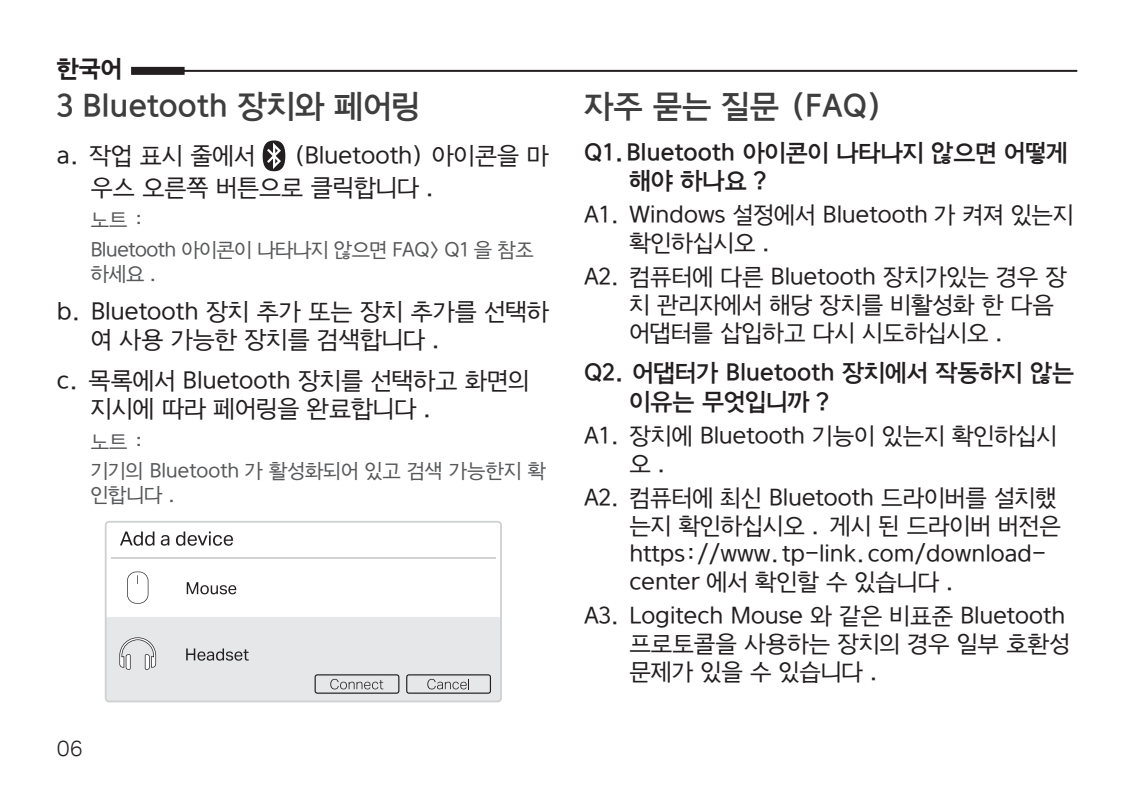
<style>
.page{position:relative;width:1134px;height:794px;background:#fff}
.page>*{position:absolute;margin:0;border:0;box-sizing:border-box;transform-origin:0 0}
.t1{font:32px "Bareun Dotum Pro 2";color:#3e3e3f}
.t2{font:24px/28.8px "Bareun Dotum Pro 1";color:#231f20}
.t3{font:24px/28.8px "Bareun Dotum Pro 2";color:#231f20}
.t4{font:24px "Bareun Dotum Pro 3";color:#231f20}
.t5{font:23.2px/28px "Bareun Dotum Pro 1";color:#231f20}
.t6{font:22px "TP Link Aktiv Light";color:#231f20}
.t7{font:20px/29.6px "Bareun Dotum Pro 1";color:#57585a}
.t8{font:20px/29.6px "Bareun Dotum Pro 1";letter-spacing:-.025em;color:#57585a}
</style>
<div class="page">
<hr style="left:166px;top:70px;width:911px;height:2px;background:#231f20">
<div style="left:131px;top:67px;width:54px;height:8px;background:#231f20"></div>
<svg style="left:263px;top:140px;width:22px;height:31px"></svg>
<svg style="left:105px;top:521px;width:397px;height:181px"></svg>
<svg style="left:187px;top:582px;width:49px;height:12px"></svg>
<svg style="left:127px;top:571px;width:21px;height:32px"></svg>
<svg style="left:315px;top:674px;width:84px;height:19px;background:#c4c4c6"></svg>
<svg style="left:406px;top:674px;width:85px;height:19px;background:#c4c5c6"></svg>
<svg style="left:186px;top:648px;width:63px;height:12px"></svg>
<svg style="left:119px;top:637px;width:37px;height:32px"></svg>
<p class="t4" style="left:57px;top:56px;width:67px">한국어</p>
<h1 class="t1" style="left:57px;top:90px;width:365px">3 Bluetooth 장치와 페어링</h1>
<p class="t2" style="left:57px;top:141px;width:200px">a. 작업 표시 줄에서</p>
<p class="t2" style="left:91px;top:139px;width:459px;line-height:32px;text-indent:202px">(Bluetooth) 아이콘을 마 우스 오른쪽 버튼으로 클릭합니다 .</p>
<p class="t8" style="left:91px;top:205px;width:445px">노트 :<br>Bluetooth 아이콘이 나타나지 않으면 FAQ&gt; Q1 을 참조</p>
<p class="t7" style="left:91px;top:259px;width:70px">하세요 .</p>
<p class="t2" style="left:91px;top:297px;width:460px;text-indent:-34px">b. Bluetooth 장치 추가 또는 장치 추가를 선택하 여 사용 가능한 장치를 검색합니다 .</p>
<p class="t2" style="left:91px;top:366px;width:440px;text-indent:-34px">c. 목록에서 Bluetooth 장치를 선택하고 화면의 지시에 따라 페어링을 완료합니다 .</p>
<p class="t7" style="left:91px;top:427px;width:457px">노트 :<br>기기의 Bluetooth 가 활성화되어 있고 검색 가능한지 확</p>
<p class="t7" style="left:91px;top:480px;width:88px">인합니다 .</p>
<p class="t6" style="left:57px;top:735px;width:28px">06</p>
<h1 class="t1" style="left:584px;top:90px;width:301px">자주 묻는 질문 (FAQ)</h1>
<p class="t3" style="left:629px;top:138px;width:440px;text-indent:-45px">Q1.Bluetooth 아이콘이 나타나지 않으면 어떻게 해야 하나요 ?</p>
<p class="t5" style="left:629px;top:201px;width:446px;text-indent:-45px">A1. Windows 설정에서 Bluetooth 가 켜져 있는지 확인하십시오 .</p>
<p class="t5" style="left:629px;top:263px;width:439px;text-indent:-45px">A2. 컴퓨터에 다른 Bluetooth 장치가있는 경우 장 치 관리자에서 해당 장치를 비활성화 한 다음 어댑터를 삽입하고 다시 시도하십시오 .</p>
<p class="t3" style="left:629px;top:359px;width:446px;text-indent:-45px">Q2. 어댑터가 Bluetooth 장치에서 작동하지 않는 이유는 무엇입니까 ?</p>
<p class="t5" style="left:629px;top:422px;width:429px;text-indent:-45px">A1. 장치에 Bluetooth 기능이 있는지 확인하십시 오.</p>
<p class="t5" style="left:629px;top:484px;width:433px;text-indent:-45px">A2. 컴퓨터에 최신 Bluetooth 드라이버를 설치했 는지 확인하십시오 . 게시 된 드라이버 버전은 https://www.tp-link.com/download&shy;center 에서 확인할 수 있습니다 .</p>
<p class="t5" style="left:629px;top:602px;width:442px;text-indent:-45px">A3. Logitech Mouse 와 같은 비표준 Bluetooth 프로토콜을 사용하는 장치의 경우 일부 호환성 문제가 있을 수 있습니다 .</p>
</div>
